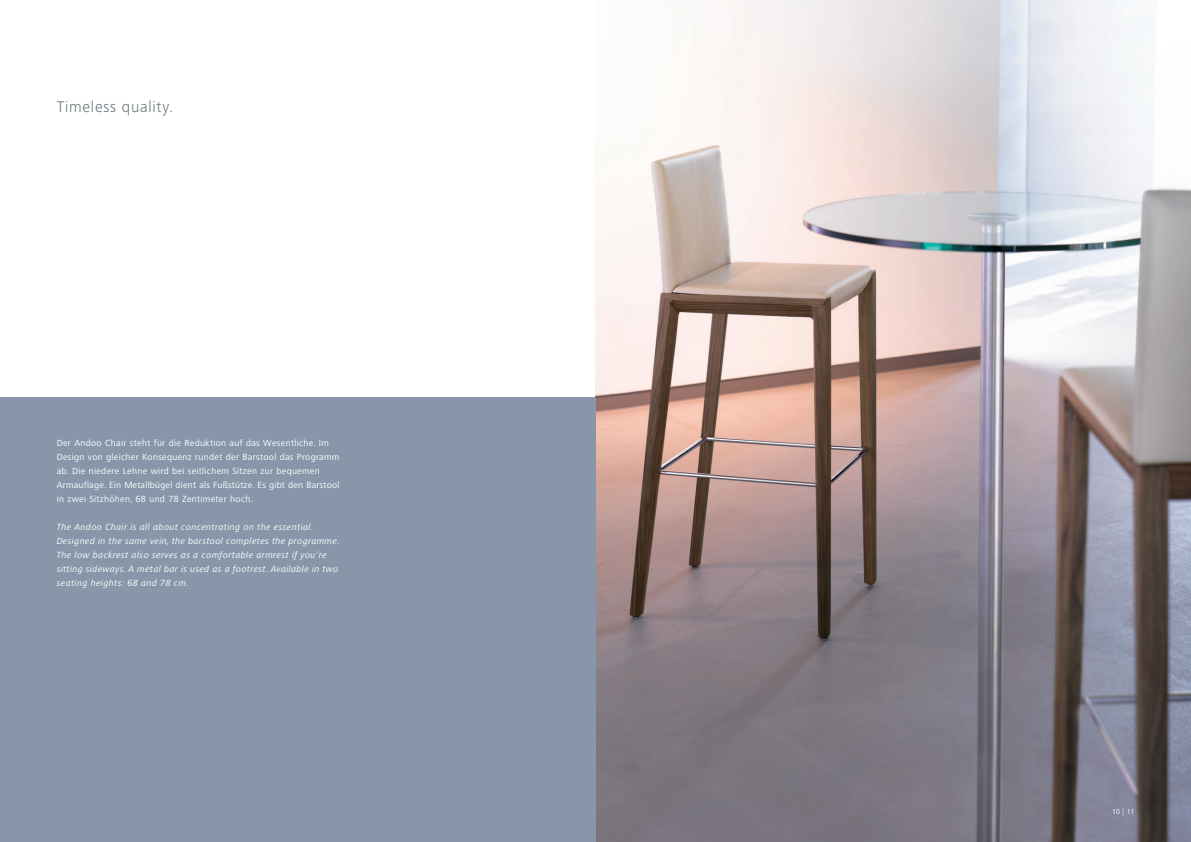
<style>
.page{position:relative;width:1191px;height:842px;background:#fff}
.page>*{position:absolute;margin:0;border:0;box-sizing:border-box;transform-origin:0 0}
.t1{font:300 16px "Frutiger Next LT";letter-spacing:.045em;color:#687379}
.t2{font:9.2px/14px "Frutiger Next LT";letter-spacing:.035em;color:#fff}
.t3{font:italic 9.2px/14px "Frutiger Next LT";letter-spacing:.04em;color:#fff}
.t4{font:7.2px "Frutiger Next LT";color:#fff}
.s1{font-weight:300}
</style>
<div class="page">
<img style="left:595px;top:0;width:596px;height:842px">
<div style="left:0;top:397px;width:595px;height:445px;background:#8797a9"></div>
<h1 class="t1" style="left:57px;top:100px;width:118px">Timeless quality.</h1>
<p class="t2" style="left:57px;top:436px;width:284px">Der Andoo Chair steht für die Reduktion auf das Wesentliche. Im Design von gleicher Konsequenz rundet der Barstool das Programm ab. Die niedere Lehne wird bei seitlichem Sitzen zur bequemen Armauflage. Ein Metallbügel dient als Fußstütze. Es gibt den Barstool in zwei Sitzhöhen, 68 und 78 Zentimeter hoch.</p>
<p class="t3" style="left:57px;top:520px;width:285px">The Andoo Chair is all about concentrating on the essential.<br>Designed in the same vein, the barstool completes the programme.<br>The low backrest also serves as a comfortable armrest if you’re sitting sideways. A metal bar is used as a footrest. Available in two seating heights: 68 and 78 cm.</p>
<p class="t4" style="left:1112px;top:808px;width:24px">10 <span class="s1">|</span> 11</p>
</div>
